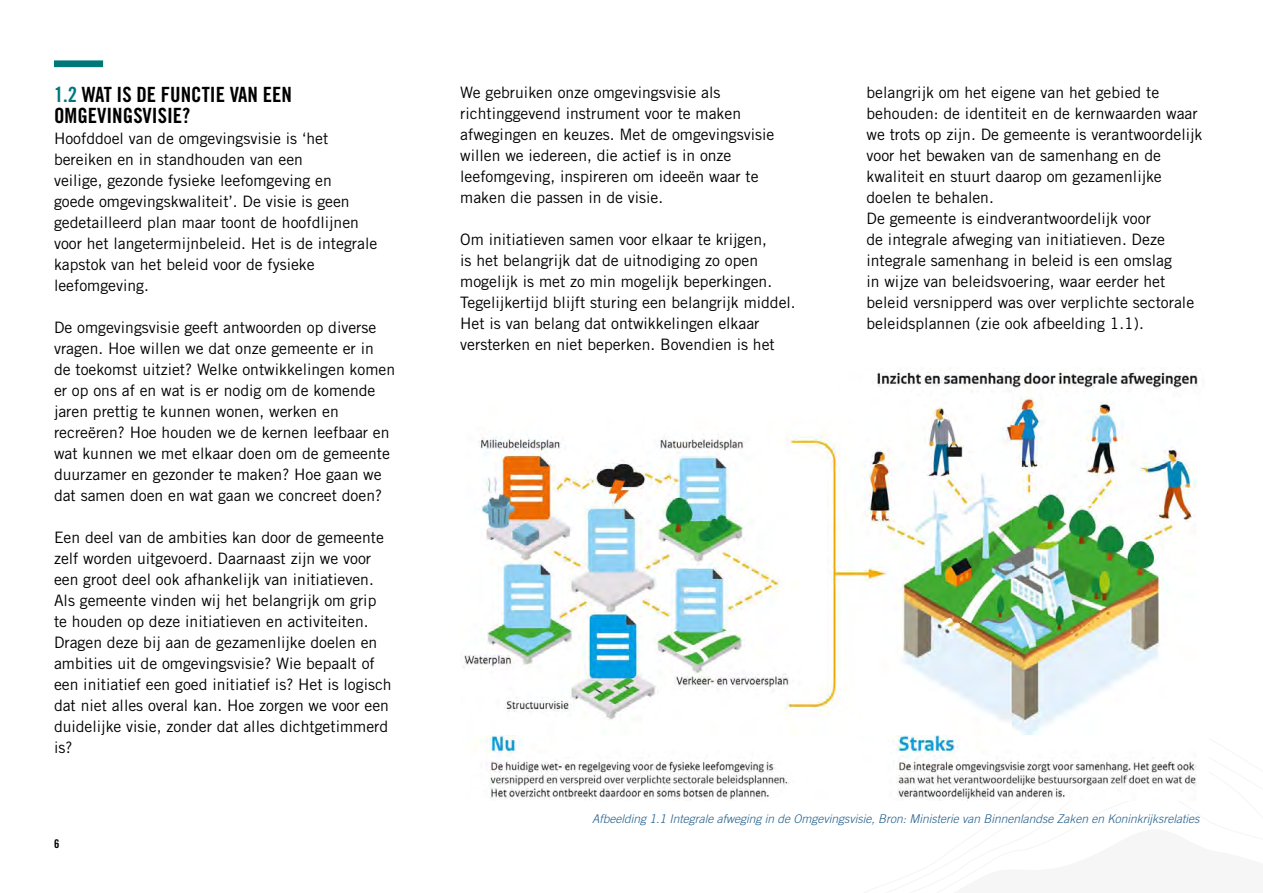
<style>
.page{position:relative;width:1263px;height:893px;background:#fff}
.page>*{position:absolute;margin:0;border:0;box-sizing:border-box;transform-origin:0 0}
.t1{font:21px/21px "Trade Gothic LT Std Bd Cn 20";color:#000}
.t2{font:15.75px/21px "Trade Gothic LT Std";color:#000}
.t3{font:italic 300 12px "Trade Gothic LT Std";color:#24608b}
.t4{font:12px "Trade Gothic LT Std Bd Cn 20";color:#000}
.s1{color:#00787b}
</style>
<div class="page">
<div style="left:54px;top:60px;width:49px;height:7px;background:#00787a"></div>
<img style="left:463px;top:372px;width:735px;height:428px">
<h1 class="t1" style="left:54px;top:84px;width:239px"><span class="s1">1.2</span> WAT IS DE FUNCTIE VAN EEN<br>OMGEVINGSVISIE?</h1>
<p class="t2" style="left:54px;top:128px;width:325px">Hoofddoel van de omgevingsvisie is ‘het bereiken en in standhouden van een<br>veilige, gezonde fysieke leefomgeving en<br>goede omgevingskwaliteit’. De visie is geen gedetailleerd plan maar toont de hoofdlijnen voor het langetermijnbeleid. Het is de integrale kapstok van het beleid voor de fysieke leefomgeving.</p>
<p class="t2" style="left:54px;top:317px;width:343px">De omgevingsvisie geeft antwoorden op diverse vragen. Hoe willen we dat onze gemeente er in<br>de toekomst uitziet? Welke ontwikkelingen komen er op ons af en wat is er nodig om de komende jaren prettig te kunnen wonen, werken en recreëren? Hoe houden we de kernen leefbaar en wat kunnen we met elkaar doen om de gemeente duurzamer en gezonder te maken? Hoe gaan we dat samen doen en wat gaan we concreet doen?</p>
<p class="t2" style="left:54px;top:527px;width:339px">Een deel van de ambities kan door de gemeente zelf worden uitgevoerd. Daarnaast zijn we voor een groot deel ook afhankelijk van initiatieven.<br>Als gemeente vinden wij het belangrijk om grip te houden op deze initiatieven en activiteiten.<br>Dragen deze bij aan de gezamenlijke doelen en ambities uit de omgevingsvisie? Wie bepaalt of een initiatief een goed initiatief is? Het is logisch dat niet alles overal kan. Hoe zorgen we voor een duidelijke visie, zonder dat alles dichtgetimmerd is?</p>
<p class="t4" style="left:54px;top:836px;width:7px">6</p>
<p class="t2" style="left:460px;top:82px;width:316px">We gebruiken onze omgevingsvisie als richtinggevend instrument voor te maken afwegingen en keuzes. Met de omgevingsvisie willen we iedereen, die actief is in onze leefomgeving, inspireren om ideeën waar te maken die passen in de visie.</p>
<p class="t2" style="left:460px;top:229px;width:337px">Om initiatieven samen voor elkaar te krijgen,<br>is het belangrijk dat de uitnodiging zo open mogelijk is met zo min mogelijk beperkingen.<br>Tegelijkertijd blijft sturing een belangrijk middel.<br>Het is van belang dat ontwikkelingen elkaar versterken en niet beperken. Bovendien is het</p>
<p class="t2" style="left:866px;top:82px;width:337px">belangrijk om het eigene van het gebied te behouden: de identiteit en de kernwaarden waar we trots op zijn. De gemeente is verantwoordelijk voor het bewaken van de samenhang en de kwaliteit en stuurt daarop om gezamenlijke doelen te behalen.<br>De gemeente is eindverantwoordelijk voor<br>de integrale afweging van initiatieven. Deze integrale samenhang in beleid is een omslag<br>in wijze van beleidsvoering, waar eerder het beleid versnipperd was over verplichte sectorale beleidsplannen (zie ook afbeelding 1.1).</p>
<p class="t3" style="left:592px;top:812px;width:609px">Afbeelding 1.1 Integrale afweging in de Omgevingsvisie, Bron: Ministerie van Binnenlandse Zaken en Koninkrijksrelaties</p>
</div>
